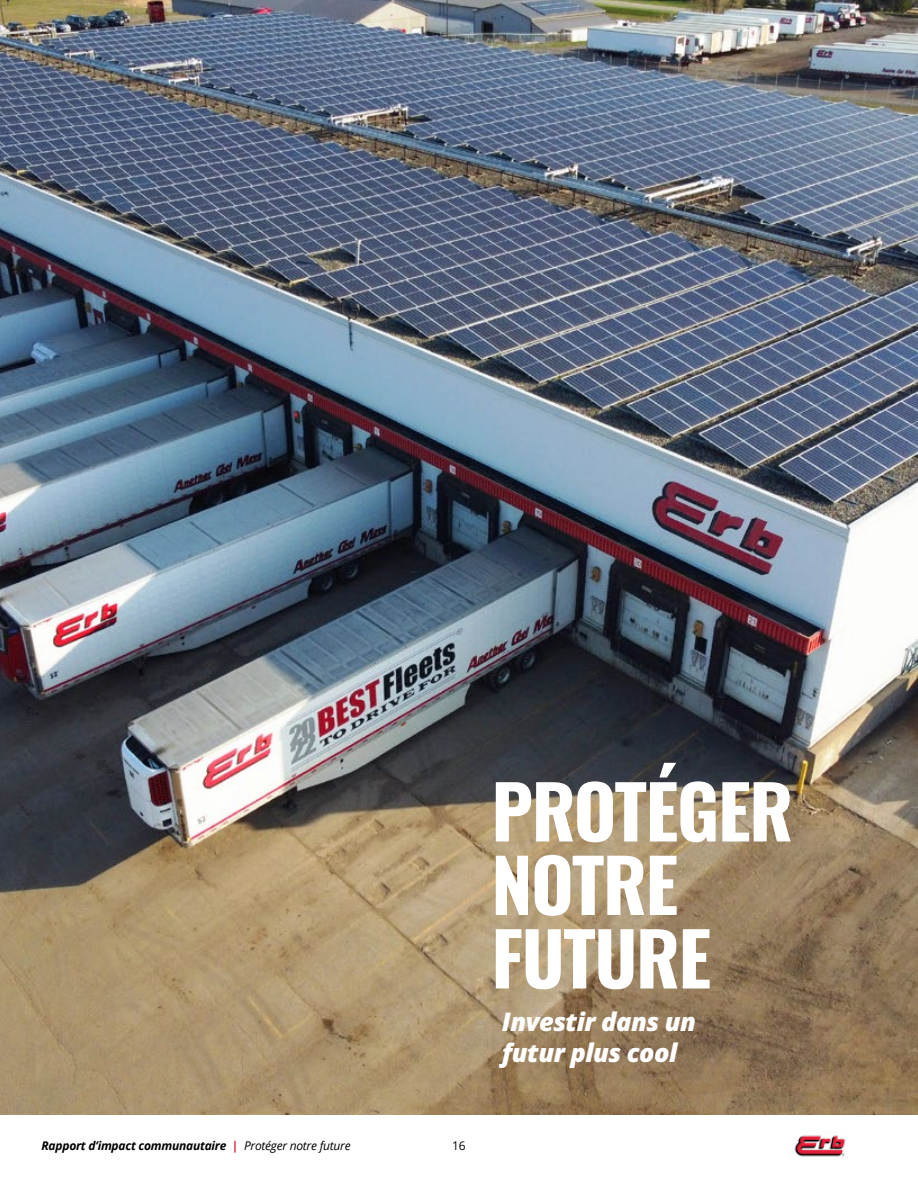
<style>
.page{position:relative;width:918px;height:1188px;background:#fff}
.page>*{position:absolute;margin:0;border:0;box-sizing:border-box;transform-origin:0 0}
.t1{font:700 73.2px/73.5px "Oswald";letter-spacing:-.02em;color:#fff}
.t2{font:italic 800 25.5px/31.5px "Open Sans";letter-spacing:-.02em;color:#fff}
.t3{font:italic 700 12px "Open Sans";letter-spacing:-.02em;color:#000}
.t4{font:12px "Open Sans";color:#000}
.s1{color:#e41d39}
.s2{font-weight:400}
</style>
<div class="page">
<img style="left:794px;top:1135px;width:52px;height:22px">
<img style="left:0;top:0;width:918px;height:1114px">
<p class="t3" style="left:42px;top:1137px;width:311px">Rapport d’impact communautaire <span class="s1">|</span> <span class="s2">Protéger notre future</span></p>
<p class="t4" style="left:452px;top:1137px;width:15px">16</p>
<h1 class="t1" style="left:491px;top:779px;width:303px">PROTÉGER<br>NOTRE<br>FUTURE</h1>
<h2 class="t2" style="left:502px;top:1005px;width:196px">Investir dans un futur plus cool</h2>
</div>
